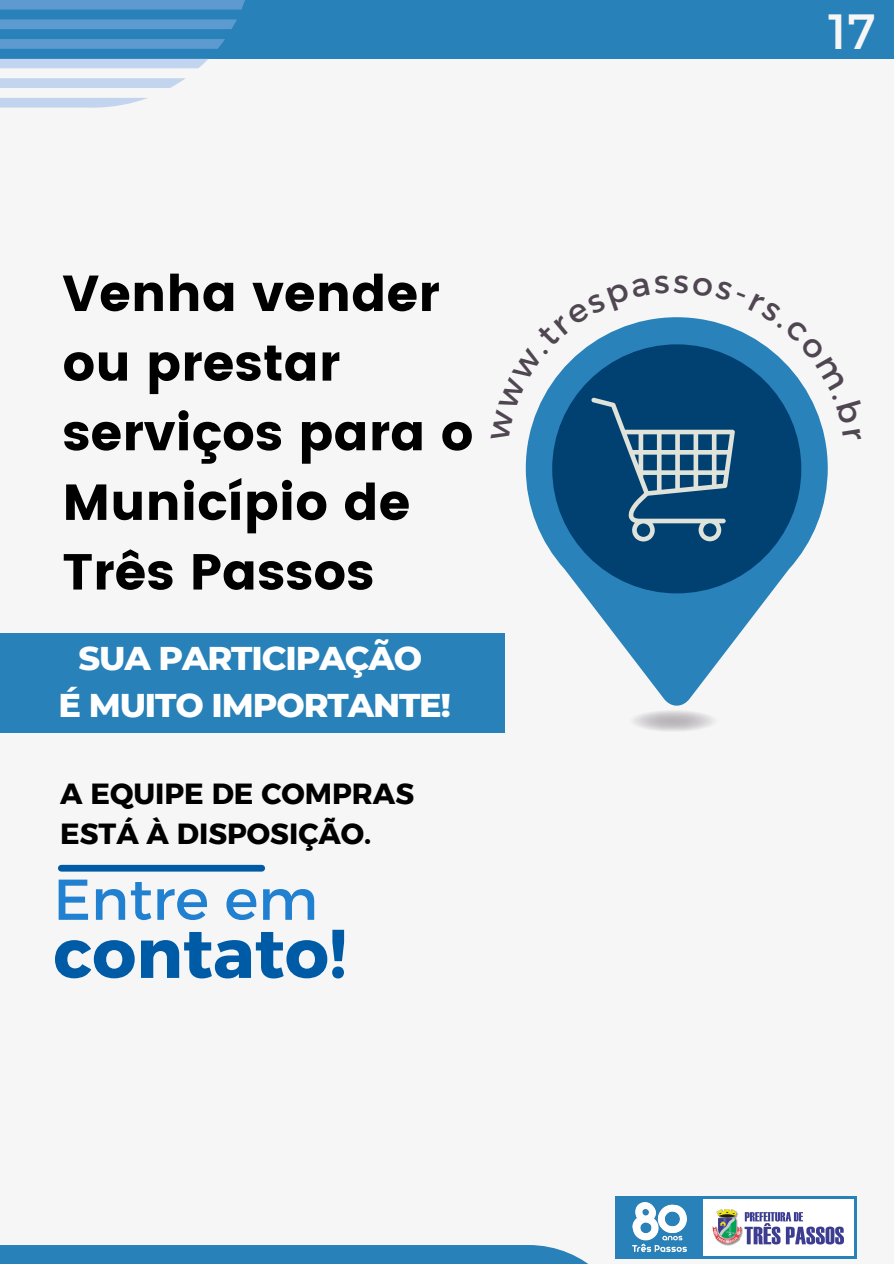
<style>
.page{position:relative;width:894px;height:1264px;background:#fff}
.page>*{position:absolute;margin:0;border:0;box-sizing:border-box;transform-origin:0 0}
.t1{font:69px "Kief Montaser Bold";color:#005ba6}
.t2{font:57.45px "Kief Montaser Regular";color:#2180cf}
.t3{font:50.55px/69.6px "Poppins";color:#000}
.t4{font:49.35px "Montserrat";color:#f6f6f6}
.t5{font:800 33.6px/46.8px "Montserrat";letter-spacing:-.035em;color:#fff;text-align:center}
.t6{font:28.95px/40.5px "Kief Montaser Bold";color:#000}
</style>
<div class="page">
<div style="left:0;top:0;width:893px;height:1263px;background:#f6f6f6"></div>
<svg style="left:615px;top:1196px;width:241px;height:62px;background:#3789bd"></svg>
<div style="left:702px;top:1198px;width:151px;height:57px;background:#fff"></div>
<img style="left:712px;top:1209px;width:131px;height:37px">
<img style="left:632px;top:1202px;width:54px;height:49px">
<div style="left:0;top:633px;width:504px;height:99px;background:#2881b9"></div>
<div style="left:61px;top:864px;width:201px;height:7px;background:#005ba6"></div>
<svg style="left:544px;top:541px;width:265px;height:165px"></svg>
<svg style="left:633px;top:711px;width:81px;height:20px"></svg>
<div style="left:552px;top:344px;width:249px;height:249px;background:#004172;border-radius:50%"></div>
<div style="left:0;top:0;width:893px;height:59px;background:#2881b9"></div>
<svg style="left:0;top:0;width:245px;height:10px;background:#5998cd"></svg>
<svg style="left:0;top:19px;width:237px;height:10px;background:#5998cd"></svg>
<svg style="left:0;top:39px;width:225px;height:10px;background:#5999ce"></svg>
<div style="left:0;top:59px;width:208px;height:9px;background:#c3d5ee"></div>
<svg style="left:0;top:78px;width:186px;height:10px;background:#c6d7ee"></svg>
<svg style="left:0;top:98px;width:147px;height:9px"></svg>
<div style="left:0;top:1244px;width:631px;height:19px;background:#2881b9"></div>
<svg style="left:525px;top:317px;width:303px;height:224px"></svg>
<p class="t3" style="left:62px;top:259px;width:412px">Venha vender ou prestar serviços para o<br>Município de<br>Três Passos</p>
<p class="t5" style="left:59px;top:635px;width:394px">SUA PARTICIPAÇÃO<br>É MUITO IMPORTANTE!</p>
<h3 class="t6" style="left:60px;top:773px;width:355px">A EQUIPE DE COMPRAS<br>ESTÁ À DISPOSIÇÃO.</h3>
<h5 class="t2" style="left:53px;top:864px;width:266px">Entre em</h5>
<p class="t1" style="left:53px;top:911px;width:295px">contato!</p>
<p class="t4" style="left:827px;top:0;width:49px">17</p>
</div>
